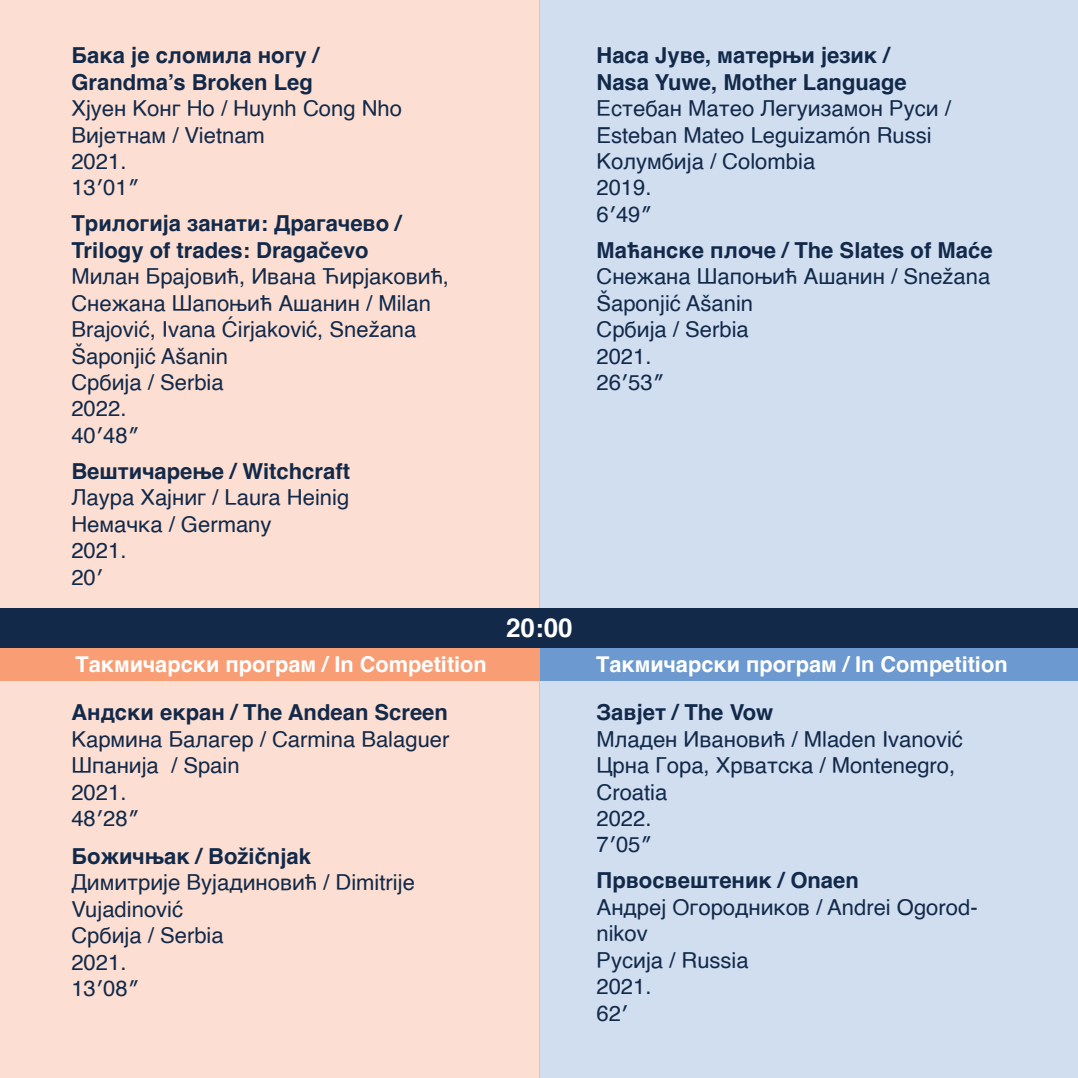
<style>
.page{position:relative;width:1078px;height:1078px;background:#fff}
.page>*{position:absolute;margin:0;border:0;box-sizing:border-box;transform-origin:0 0}
.t1{font:700 26px "Helvetica";color:#fff}
.t2{font:22px/26.4px "Helvetica";color:#12294a}
.t3{font:700 22px/26.4px "Helvetica";color:#12294a}
.t4{font:700 21.8px "Helvetica";color:#fff}
</style>
<div class="page">
<div style="left:0;top:0;width:539px;height:1077px;background:#fcdfd2"></div>
<div style="left:539px;top:0;width:538px;height:1077px;background:#d0def0"></div>
<div style="left:0;top:607px;width:1077px;height:41px;background:#12294a"></div>
<div style="left:539px;top:648px;width:538px;height:32px;background:#6c99d0"></div>
<div style="left:0;top:648px;width:539px;height:32px;background:#f89d74"></div>
<p class="t3" style="left:71px;top:43px;width:249px">Бака је сломила ногу /<br>Grandma’s Broken Leg</p>
<p class="t2" style="left:71px;top:96px;width:332px">Хјуен Конг Но / Huynh Cong Nho<br>Вијетнам / Vietnam<br>2021.<br>13′01″</p>
<p class="t3" style="left:71px;top:211px;width:331px">Трилогија занати: Драгачево /<br>Trilogy of trades: Dragačevo</p>
<p class="t2" style="left:71px;top:264px;width:379px">Милан Брајовић, Ивана Ћирјаковић,<br>Снежана Шапоњић Ашанин / Milan<br>Brajović, Ivana Ćirjaković, Snežana<br>Šaponjić Ašanin<br>Србија / Serbia<br>2022.<br>40′48″</p>
<p class="t3" style="left:71px;top:458px;width:280px">Вештичарење / Witchcraft</p>
<p class="t2" style="left:71px;top:485px;width:279px">Лаура Хајниг / Laura Heinig<br>Немачка / Germany<br>2021.<br>20′</p>
<p class="t3" style="left:596px;top:43px;width:312px">Наса Јуве, матерњи језик /<br>Nasa Yuwe, Mother Language</p>
<p class="t2" style="left:596px;top:96px;width:356px">Естебан Матео Легуизамон Руси /<br>Esteban Mateo Leguizamón Russi<br>Колумбија / Colombia<br>2019.<br>6′49″</p>
<p class="t3" style="left:596px;top:237px;width:397px">Маћанске плоче / The Slates of Maće</p>
<p class="t2" style="left:596px;top:264px;width:395px">Снежана Шапоњић Ашанин / Snežana<br>Šaponjić Ašanin<br>Србија / Serbia<br>2021.<br>26′53″</p>
<p class="t1" style="left:506px;top:606px;width:68px">20:00</p>
<p class="t4" style="left:75px;top:646px;width:413px">Такмичарски програм / In Competition</p>
<p class="t4" style="left:596px;top:646px;width:413px">Такмичарски програм / In Competition</p>
<p class="t3" style="left:71px;top:699px;width:378px">Андски екран / The Andean Screen</p>
<p class="t2" style="left:71px;top:726px;width:379px">Кармина Балагер / Carmina Balaguer<br>Шпанија / Spain<br>2021.<br>48′28″</p>
<p class="t3" style="left:71px;top:843px;width:241px">Божичњак / Božičnjak</p>
<p class="t2" style="left:71px;top:870px;width:345px">Димитрије Вујадиновић / Dimitrije<br>Vujadinović<br>Србија / Serbia<br>2021.<br>13′08″</p>
<p class="t3" style="left:596px;top:699px;width:178px">Завјет / The Vow</p>
<p class="t2" style="left:596px;top:726px;width:368px">Младен Ивановић / Mladen Ivanović<br>Црна Гора, Хрватска / Montenegro,<br>Croatia<br>2022.<br>7′05″</p>
<p class="t3" style="left:596px;top:867px;width:264px">Првосвештеник / Onaen</p>
<p class="t2" style="left:596px;top:894px;width:382px">Андреј Огородников / Andrei Ogorod&shy;nikov<br>Русија / Russia<br>2021.<br>62′</p>
</div>
